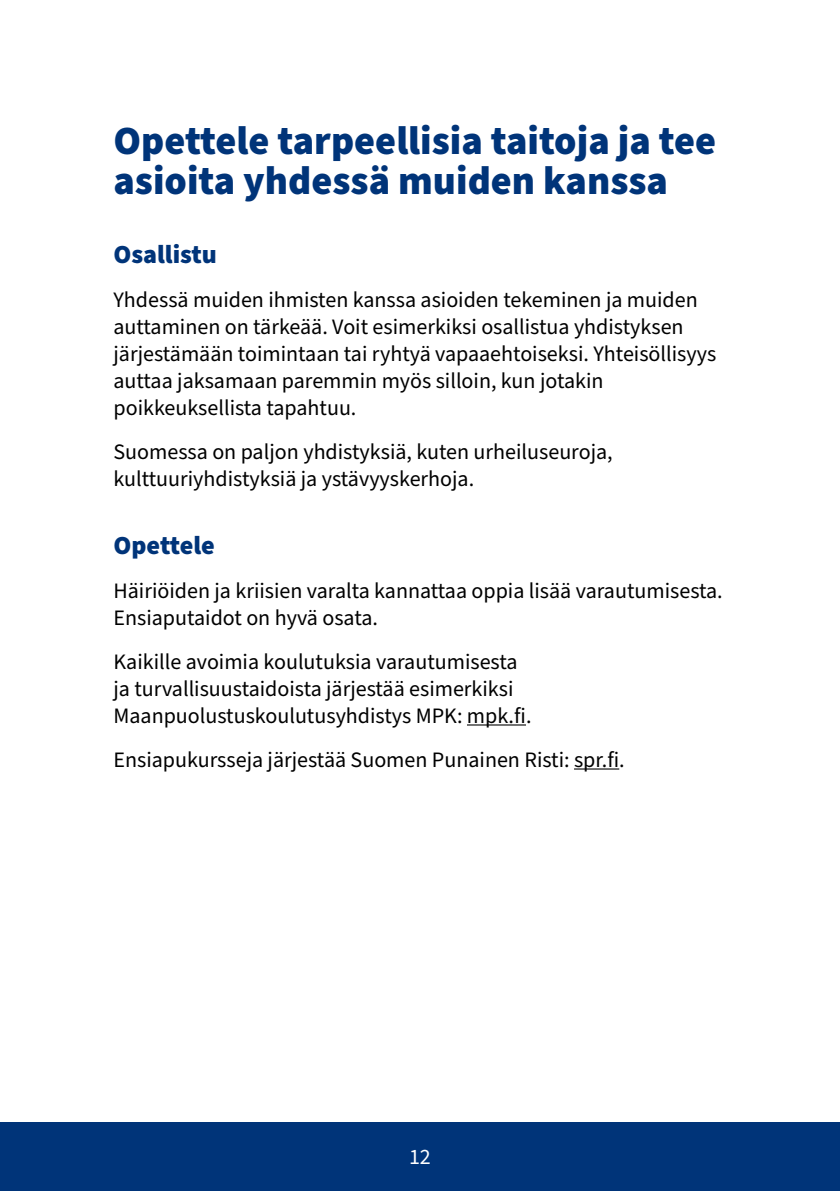
<style>
.page{position:relative;width:840px;height:1191px;background:#fff}
.page>*{position:absolute;margin:0;border:0;box-sizing:border-box;transform-origin:0 0}
.otsikko_h1{font:900 40px/40px "Source Sans Pro";color:#003479}
.valiotsikko_h2{font:900 26px "Source Sans Pro";color:#003479}
.leipis_p{font:22px/27px "Source Sans Pro";color:#000}
.t1{font:22px "Source Sans Pro";color:#fff}
</style>
<div class="page">
<hr style="left:466px;top:724px;width:59px;height:1px;background:#000">
<hr style="left:573px;top:768px;width:46px;height:1px;background:#000">
<div style="left:0;top:1123px;width:839px;height:68px;background:#003479"></div>
<h1 class="otsikko_h1" style="left:113px;top:122px;width:604px">Opettele tarpeellisia taitoja ja tee asioita yhdessä muiden kanssa</h1>
<h2 class="valiotsikko_h2" style="left:113px;top:236px;width:105px">Osallistu</h2>
<p class="leipis_p" style="left:113px;top:287px;width:604px">Yhdessä muiden ihmisten kanssa asioiden tekeminen ja muiden auttaminen on tärkeää. Voit esimerkiksi osallistua yhdistyksen järjestämään toimintaan tai ryhtyä vapaaehtoiseksi. Yhteisöllisyys auttaa jaksamaan paremmin myös silloin, kun jotakin poikkeuksellista tapahtuu.</p>
<p class="leipis_p" style="left:113px;top:439px;width:500px">Suomessa on paljon yhdistyksiä, kuten urheiluseuroja, kulttuuriyhdistyksiä ja ystävyyskerhoja.</p>
<h2 class="valiotsikko_h2" style="left:113px;top:527px;width:103px">Opettele</h2>
<p class="leipis_p" style="left:113px;top:578px;width:610px">Häiriöiden ja kriisien varalta kannattaa oppia lisää varautumisesta.<br>Ensiaputaidot on hyvä osata.</p>
<p class="leipis_p" style="left:113px;top:649px;width:419px">Kaikille avoimia koulutuksia varautumisesta ja turvallisuustaidoista järjestää esimerkiksi<br>Maanpuolustuskoulutusyhdistys MPK: mpk.fi.</p>
<p class="leipis_p" style="left:113px;top:747px;width:512px">Ensiapukursseja järjestää Suomen Punainen Risti: spr.fi.</p>
<p class="t1" style="left:409px;top:1141px;width:23px">12</p>
</div>
